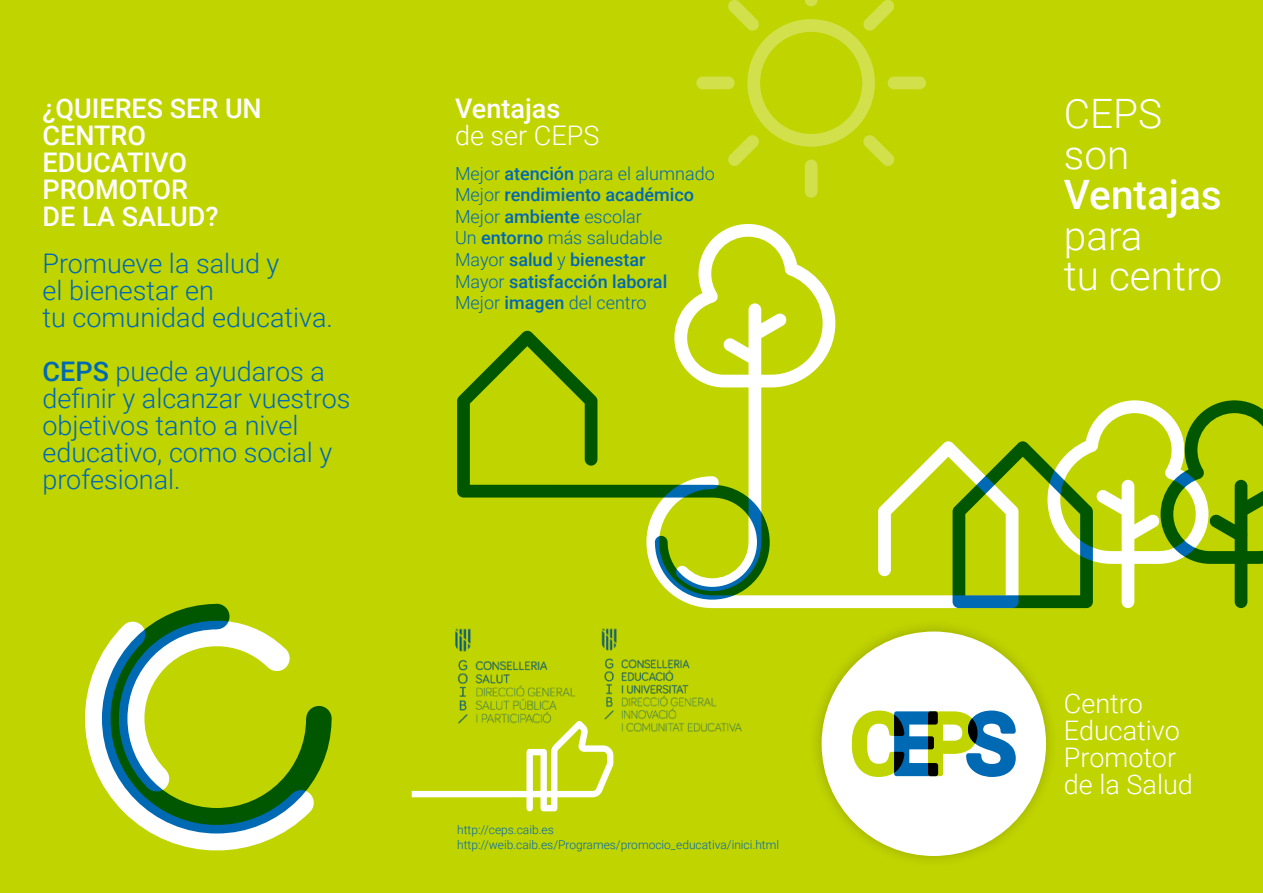
<style>
.page{position:relative;width:1263px;height:893px;background:#c0d400}
.page>*{position:absolute;margin:0;border:0;box-sizing:border-box;transform-origin:0 0}
.t1{font:300 40.5px "Roboto";color:#fff}
.t2{font:500 40.5px "Roboto";color:#fff}
.t3{font:300 27px/27px "Roboto";color:#0069b4}
.t4{font:500 27px/27px "Roboto";color:#fff}
.t5{font:300 27px "Roboto";color:#fff}
.t6{font:300 18px "Roboto";color:#0069b4}
.t7{font:500 18px "Roboto";color:#0069b4}
.t8{font:300 12px "Roboto";color:#0069b4}
.s1{font-weight:500}
.s2{font-weight:300}
</style>
<div class="page">
<svg style="left:681px;top:441px;width:271px;height:167px"></svg>
<svg style="left:675px;top:224px;width:160px;height:367px"></svg>
<svg style="left:457px;top:331px;width:313px;height:269px"></svg>
<svg style="left:952px;top:400px;width:311px;height:208px"></svg>
<svg style="left:412px;top:721px;width:201px;height:90px"></svg>
<svg style="left:696px;top:0;width:230px;height:198px"></svg>
<div style="left:809px;top:619px;width:250px;height:250px;background:#000;opacity:.2"></div>
<div style="left:821px;top:631px;width:225px;height:225px;background:#fff;border-radius:50%"></div>
<svg style="left:852px;top:710px;width:164px;height:67px"></svg>
<svg style="left:85px;top:654px;width:198px;height:197px"></svg>
<svg style="left:102px;top:604px;width:230px;height:229px"></svg>
<img style="left:598px;top:628px;width:144px;height:107px">
<img style="left:451px;top:628px;width:129px;height:99px">
<p class="t4" style="left:43px;top:94px;width:221px">¿QUIERES SER UN<br>CENTRO</p>
<p class="t4" style="left:43px;top:148px;width:146px">EDUCATIVO</p>
<p class="t4" style="left:43px;top:175px;width:147px">PROMOTOR</p>
<p class="t4" style="left:43px;top:202px;width:178px">DE LA SALUD?</p>
<p class="t3" style="left:43px;top:248px;width:238px">Promueve la salud y</p>
<p class="t3" style="left:43px;top:275px;width:173px">el bienestar en</p>
<p class="t3" style="left:43px;top:302px;width:292px">tu comunidad educativa.</p>
<p class="t3" style="left:43px;top:356px;width:310px"><span class="s1">CEPS</span> puede ayudaros a definir y alcanzar vuestros objetivos tanto a nivel educativo, como social y profesional.</p>
<p class="t4" style="left:455px;top:94px;width:107px">Ventajas</p>
<p class="t5" style="left:455px;top:117px;width:146px">de ser CEPS</p>
<p class="t6" style="left:455px;top:161px;width:261px">Mejor <span class="s1">atención</span> para el alumnado</p>
<p class="t7" style="left:455px;top:182px;width:241px"><span class="s2">Mejor</span> rendimiento académico</p>
<p class="t6" style="left:455px;top:204px;width:188px">Mejor <span class="s1">ambiente</span> escolar</p>
<p class="t6" style="left:455px;top:225px;width:209px">Un <span class="s1">entorno</span> más saludable</p>
<p class="t7" style="left:455px;top:247px;width:192px"><span class="s2">Mayor</span> salud <span class="s2">y</span> bienestar</p>
<p class="t7" style="left:455px;top:269px;width:214px"><span class="s2">Mayor</span> satisfacción laboral</p>
<p class="t6" style="left:455px;top:290px;width:193px">Mejor <span class="s1">imagen</span> del centro</p>
<p class="t8" style="left:457px;top:822px;width:98px">http://ceps.caib.es</p>
<p class="t8" style="left:457px;top:837px;width:323px">http://weib.caib.es/Programes/promocio_educativa/inici.html</p>
<p class="t1" style="left:1064px;top:85px;width:100px">CEPS</p>
<p class="t1" style="left:1064px;top:126px;width:67px">son</p>
<p class="t2" style="left:1064px;top:166px;width:159px">Ventajas</p>
<p class="t1" style="left:1064px;top:207px;width:80px">para</p>
<p class="t1" style="left:1064px;top:247px;width:160px">tu centro</p>
<p class="t5" style="left:1064px;top:685px;width:80px">Centro</p>
<p class="t5" style="left:1064px;top:712px;width:117px">Educativo</p>
<p class="t5" style="left:1064px;top:739px;width:114px">Promotor</p>
<p class="t5" style="left:1064px;top:766px;width:130px">de la Salud</p>
</div>
